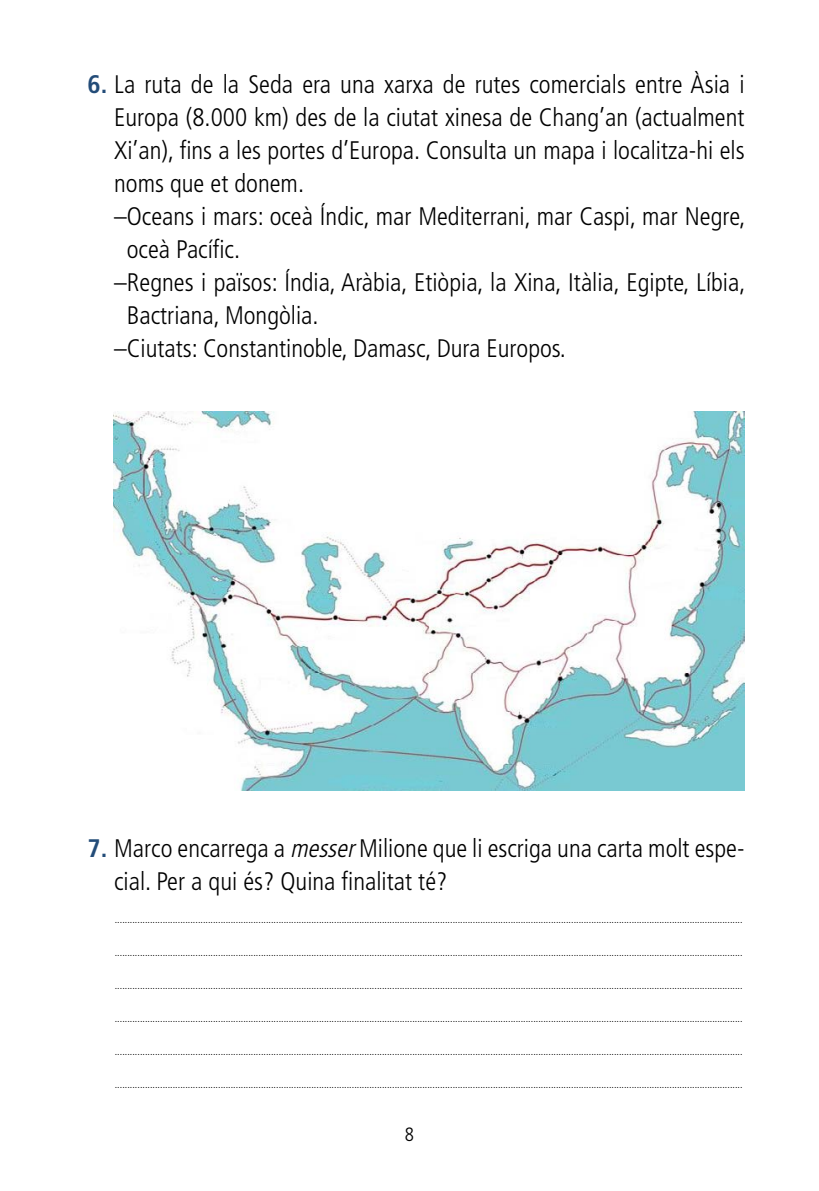
<style>
.page{position:relative;width:819px;height:1191px;background:#fff}
.page>*{position:absolute;margin:0;border:0;box-sizing:border-box;transform-origin:0 0}
.t1{font:300 condensed 25.38px/33.1px "Frutiger LT Std";color:#000}
.t2{font:300 condensed 19.25px "Frutiger LT Std";color:#000}
.t3{font:300 condensed 10.5px "Frutiger LT Std";color:#000}
.s1{font-weight:700;color:#234c78}
.s2{font-style:italic}
</style>
<div class="page">
<img style="left:113px;top:412px;width:631px;height:378px">
<h1 class="t1" style="left:88px;top:68px;width:658px"><span class="s1">6.</span> La ruta de la Seda era una xarxa de rutes comercials entre Àsia i</h1>
<h1 class="t1" style="left:114px;top:101px;width:632px">Europa (8.000 km) des de la ciutat xinesa de Chang’an (actualment</h1>
<h1 class="t1" style="left:114px;top:134px;width:632px">Xi’an), fins a les portes d’Europa. Consulta un mapa i localitza-hi els</h1>
<h1 class="t1" style="left:114px;top:167px;width:191px">noms que et donem.</h1>
<h1 class="t1" style="left:114px;top:200px;width:632px">–Oceans i mars: oceà Índic, mar Mediterrani, mar Caspi, mar Negre,</h1>
<h1 class="t1" style="left:127px;top:233px;width:115px">oceà Pacífic.</h1>
<h1 class="t1" style="left:114px;top:266px;width:632px">–Regnes i països: Índia, Aràbia, Etiòpia, la Xina, Itàlia, Egipte, Líbia,</h1>
<h1 class="t1" style="left:127px;top:299px;width:193px">Bactriana, Mongòlia.</h1>
<h1 class="t1" style="left:114px;top:332px;width:453px">–Ciutats: Constantinoble, Damasc, Dura Europos.</h1>
<h1 class="t1" style="left:114px;top:832px;width:632px;text-indent:-27px"><span class="s1">7.</span> Marco encarrega a <span class="s2">messer</span>Milione que li escriga una carta molt espe&shy;cial. Per a qui és? Quina finalitat té?</h1>
<p class="t3" style="left:115px;top:913px;width:629px">.........................................................................................................................................................................................................................................................</p>
<p class="t3" style="left:115px;top:946px;width:629px">.........................................................................................................................................................................................................................................................</p>
<p class="t3" style="left:115px;top:979px;width:629px">.........................................................................................................................................................................................................................................................</p>
<p class="t3" style="left:115px;top:1012px;width:629px">.........................................................................................................................................................................................................................................................</p>
<p class="t3" style="left:115px;top:1045px;width:629px">.........................................................................................................................................................................................................................................................</p>
<p class="t3" style="left:115px;top:1078px;width:629px">.........................................................................................................................................................................................................................................................</p>
<h2 class="t2" style="left:405px;top:1123px;width:11px">8</h2>
</div>
